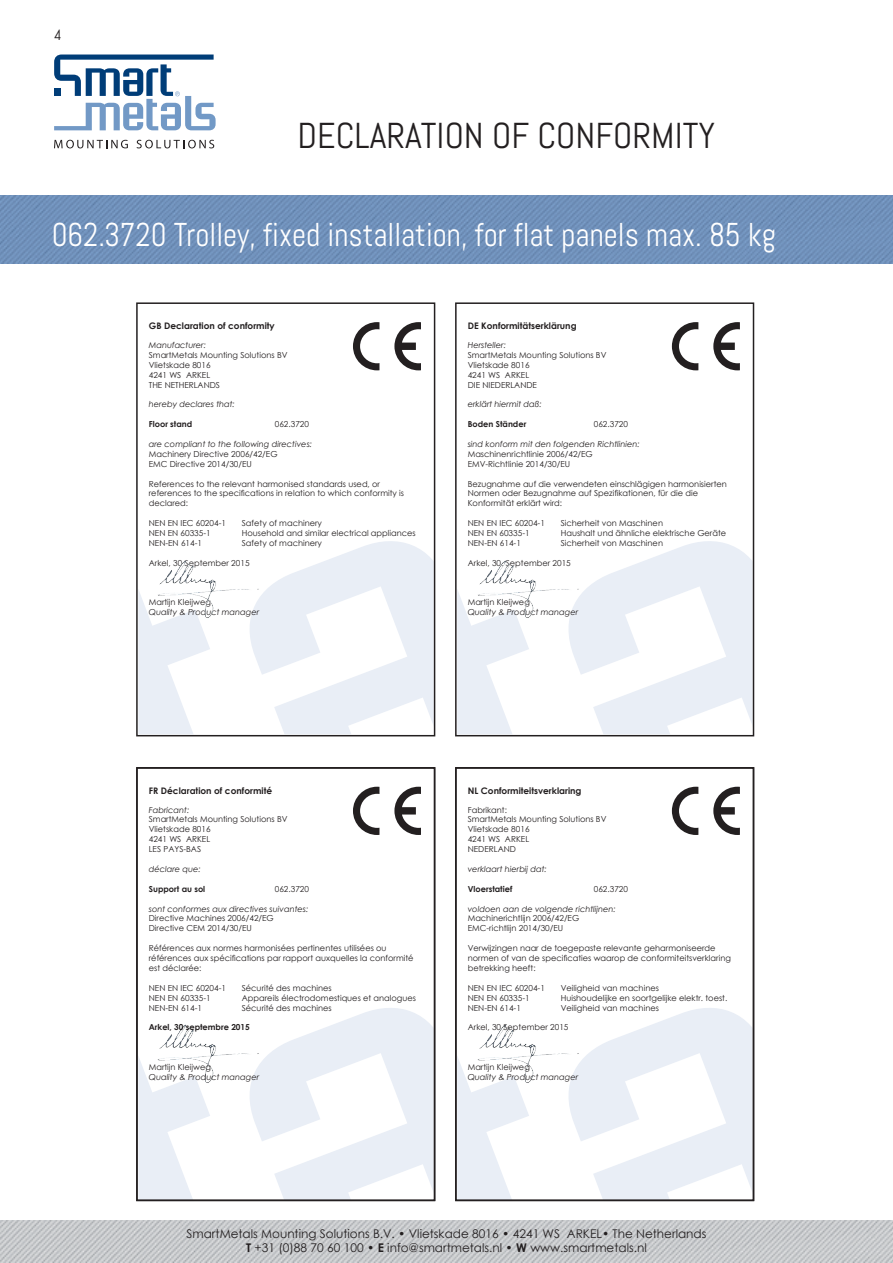
<style>
.page{position:relative;width:893px;height:1263px;background:#fff}
.page>*{position:absolute;margin:0;border:0;box-sizing:border-box;transform-origin:0 0}
.t1{font:36px "Abel";color:#231f20}
.t2{font:33px "Abel";color:#fff;scale:.94 1}
.t3{font:15px "Abel";color:#231f20}
.t4{font:12px/14.4px "Century Gothic";color:#231f20;text-align:center}
.t5{font:700 9px "Century Gothic";color:#231f20}
.t6{font:8.25px/9.9px "Century Gothic";color:#231f20}
.t7{font:italic 8.25px "Century Gothic";color:#231f20}
.t8{font:700 8.25px "Century Gothic";color:#231f20}
.s1{font-weight:700}
</style>
<div class="page">
<img style="left:0;top:196px;width:893px;height:68px">
<img style="left:0;top:1220px;width:893px;height:43px">
<svg style="left:54px;top:140px;width:74px;height:8px"></svg>
<svg style="left:137px;top:140px;width:77px;height:8px"></svg>
<svg style="left:54px;top:55px;width:162px;height:75px"></svg>
<svg style="left:458px;top:1008px;width:293px;height:190px"></svg>
<svg style="left:139px;top:1008px;width:293px;height:190px"></svg>
<img style="left:146px;top:1021px;width:128px;height:63px">
<img style="left:466px;top:1021px;width:128px;height:63px">
<svg style="left:458px;top:541px;width:293px;height:192px"></svg>
<svg style="left:139px;top:541px;width:293px;height:192px"></svg>
<div style="left:136px;top:302px;width:299px;height:434px;border:2px solid #231f20"></div>
<div style="left:455px;top:302px;width:299px;height:434px;border:2px solid #231f20"></div>
<img style="left:146px;top:556px;width:128px;height:64px">
<svg style="left:353px;top:322px;width:26px;height:48px"></svg>
<svg style="left:394px;top:322px;width:27px;height:48px"></svg>
<img style="left:466px;top:556px;width:128px;height:64px">
<svg style="left:672px;top:322px;width:26px;height:48px"></svg>
<svg style="left:713px;top:322px;width:27px;height:48px"></svg>
<div style="left:136px;top:767px;width:299px;height:434px;border:2px solid #231f20"></div>
<div style="left:455px;top:767px;width:299px;height:434px;border:2px solid #231f20"></div>
<svg style="left:353px;top:787px;width:26px;height:48px"></svg>
<svg style="left:394px;top:787px;width:27px;height:48px"></svg>
<svg style="left:672px;top:787px;width:26px;height:48px"></svg>
<svg style="left:713px;top:787px;width:27px;height:48px"></svg>
<h3 class="t3" style="left:54px;top:26px;width:9px">4</h3>
<h1 class="t1" style="left:298px;top:112px;width:419px">DECLARATION OF CONFORMITY</h1>
<h2 class="t2" style="left:52px;top:214px;width:772px">062.3720 Trolley, fixed installation, for flat panels max. 85 kg</h2>
<p class="t5" style="left:149px;top:319px;width:128px">GB Declaration of conformity</p>
<p class="t7" style="left:149px;top:339px;width:59px">Manufacturer:</p>
<p class="t6" style="left:149px;top:350px;width:140px">SmartMetals Mounting Solutions BV<br>Vlietskade 8016<br>4241 WS ARKEL<br>THE NETHERLANDS</p>
<p class="t7" style="left:149px;top:399px;width:88px">hereby declares that:</p>
<p class="t8" style="left:149px;top:418px;width:45px">Floor stand</p>
<p class="t6" style="left:275px;top:419px;width:36px">062.3720</p>
<p class="t7" style="left:149px;top:438px;width:165px">are compliant to the following directives:</p>
<p class="t6" style="left:149px;top:449px;width:130px">Machinery Directive 2006/42/EG<br>EMC Directive 2014/30/EU</p>
<p class="t6" style="left:149px;top:478px;width:257px">References to the relevant harmonised standards used, or references to the specifications in relation to which conformity is declared:</p>
<p class="t6" style="left:149px;top:518px;width:79px">NEN EN IEC 60204-1</p>
<p class="t6" style="left:242px;top:518px;width:82px">Safety of machinery</p>
<p class="t6" style="left:149px;top:528px;width:63px">NEN EN 60335-1</p>
<p class="t6" style="left:242px;top:528px;width:175px">Household and similar electrical appliances</p>
<p class="t6" style="left:149px;top:538px;width:55px">NEN-EN 614-1</p>
<p class="t6" style="left:242px;top:538px;width:82px">Safety of machinery</p>
<p class="t6" style="left:149px;top:558px;width:102px">Arkel, 30 September 2015</p>
<p class="t6" style="left:149px;top:597px;width:64px">Martijn Kleijweg</p>
<p class="t7" style="left:149px;top:606px;width:112px">Quality &amp; Product manager</p>
<p class="t5" style="left:468px;top:319px;width:110px">DE Konformitätserklärung</p>
<p class="t7" style="left:468px;top:339px;width:40px">Hersteller:</p>
<p class="t6" style="left:468px;top:350px;width:140px">SmartMetals Mounting Solutions BV<br>Vlietskade 8016<br>4241 WS ARKEL<br>DIE NIEDERLANDE</p>
<p class="t7" style="left:468px;top:399px;width:75px">erklärt hiermit daß:</p>
<p class="t8" style="left:468px;top:418px;width:60px">Boden Ständer</p>
<p class="t6" style="left:594px;top:419px;width:36px">062.3720</p>
<p class="t7" style="left:468px;top:438px;width:174px">sind konform mit den folgenden Richtlinien:</p>
<p class="t6" style="left:468px;top:449px;width:127px">Maschinenrichtlinie 2006/42/EG<br>EMV-Richtlinie 2014/30/EU</p>
<p class="t6" style="left:468px;top:478px;width:261px">Bezugnahme auf die verwendeten einschlägigen harmonisierten<br>Normen oder Bezugnahme auf Spezifikationen, für die die<br>Konformität erklärt wird:</p>
<p class="t6" style="left:468px;top:518px;width:79px">NEN EN IEC 60204-1</p>
<p class="t6" style="left:561px;top:518px;width:104px">Sicherheit von Maschinen</p>
<p class="t6" style="left:468px;top:528px;width:63px">NEN EN 60335-1</p>
<p class="t6" style="left:561px;top:528px;width:167px">Haushalt und ähnliche elektrische Geräte</p>
<p class="t6" style="left:468px;top:538px;width:55px">NEN-EN 614-1</p>
<p class="t6" style="left:561px;top:538px;width:104px">Sicherheit von Maschinen</p>
<p class="t6" style="left:468px;top:558px;width:105px">Arkel, 30. September 2015</p>
<p class="t6" style="left:468px;top:597px;width:64px">Martijn Kleijweg</p>
<p class="t7" style="left:468px;top:606px;width:112px">Quality &amp; Product manager</p>
<p class="t5" style="left:149px;top:783px;width:125px">FR Déclaration of conformité</p>
<p class="t7" style="left:149px;top:804px;width:42px">Fabricant:</p>
<p class="t6" style="left:149px;top:814px;width:140px">SmartMetals Mounting Solutions BV<br>Vlietskade 8016<br>4241 WS ARKEL<br>LES PAYS-BAS</p>
<p class="t7" style="left:149px;top:863px;width:54px">déclare que:</p>
<p class="t8" style="left:149px;top:882px;width:58px">Support au sol</p>
<p class="t6" style="left:275px;top:884px;width:36px">062.3720</p>
<p class="t7" style="left:149px;top:903px;width:161px">sont conformes aux directives suivantes:</p>
<p class="t6" style="left:149px;top:913px;width:127px">Directive Machines 2006/42/EG<br>Directive CEM 2014/30/EU</p>
<p class="t6" style="left:149px;top:943px;width:266px">Références aux normes harmonisées pertinentes utilisées ou références aux spécifications par rapport auxquelles la conformité est déclarée:</p>
<p class="t6" style="left:149px;top:983px;width:79px">NEN EN IEC 60204-1</p>
<p class="t6" style="left:242px;top:983px;width:91px">Sécurité des machines</p>
<p class="t6" style="left:149px;top:992px;width:63px">NEN EN 60335-1</p>
<p class="t6" style="left:242px;top:992px;width:176px">Appareils électrodomestiques et analogues</p>
<p class="t6" style="left:149px;top:1002px;width:55px">NEN-EN 614-1</p>
<p class="t6" style="left:242px;top:1002px;width:91px">Sécurité des machines</p>
<p class="t8" style="left:149px;top:1021px;width:102px">Arkel, 30 septembre 2015</p>
<p class="t6" style="left:149px;top:1062px;width:64px">Martijn Kleijweg</p>
<p class="t7" style="left:149px;top:1071px;width:112px">Quality &amp; Product manager</p>
<p class="t5" style="left:468px;top:783px;width:115px">NL Conformiteitsverklaring</p>
<p class="t6" style="left:468px;top:804px;width:140px">Fabrikant:<br>SmartMetals Mounting Solutions BV<br>Vlietskade 8016<br>4241 WS ARKEL<br>NEDERLAND</p>
<p class="t7" style="left:468px;top:863px;width:81px">verklaart hierbij dat:</p>
<p class="t8" style="left:468px;top:882px;width:46px">Vloerstatief</p>
<p class="t6" style="left:594px;top:884px;width:36px">062.3720</p>
<p class="t7" style="left:468px;top:903px;width:150px">voldoen aan de volgende richtlijnen:</p>
<p class="t6" style="left:468px;top:913px;width:113px">Machinerichtlijn 2006/42/EG<br>EMC-richtlijn 2014/30/EU</p>
<p class="t6" style="left:468px;top:943px;width:265px">Verwijzingen naar de toegepaste relevante geharmoniseerde normen of van de specificaties waarop de conformiteitsverklaring betrekking heeft:</p>
<p class="t6" style="left:468px;top:983px;width:79px">NEN EN IEC 60204-1</p>
<p class="t6" style="left:561px;top:983px;width:100px">Veiligheid van machines</p>
<p class="t6" style="left:468px;top:992px;width:63px">NEN EN 60335-1</p>
<p class="t6" style="left:561px;top:992px;width:168px">Huishoudelijke en soortgelijke elektr. toest.</p>
<p class="t6" style="left:468px;top:1002px;width:55px">NEN-EN 614-1</p>
<p class="t6" style="left:561px;top:1002px;width:100px">Veiligheid van machines</p>
<p class="t6" style="left:468px;top:1022px;width:102px">Arkel, 30 September 2015</p>
<p class="t6" style="left:468px;top:1062px;width:64px">Martijn Kleijweg</p>
<p class="t7" style="left:468px;top:1071px;width:112px">Quality &amp; Product manager</p>
<h3 class="t4" style="left:187px;top:1226px;width:521px">SmartMetals Mounting Solutions B.V. • Vlietskade 8016 • 4241 WS ARKEL• The Netherlands<br><span class="s1">T</span> +31 (0)88 70 60 100 • <span class="s1">E</span> info@smartmetals.nl • <span class="s1">W</span> www.smartmetals.nl</h3>
</div>
